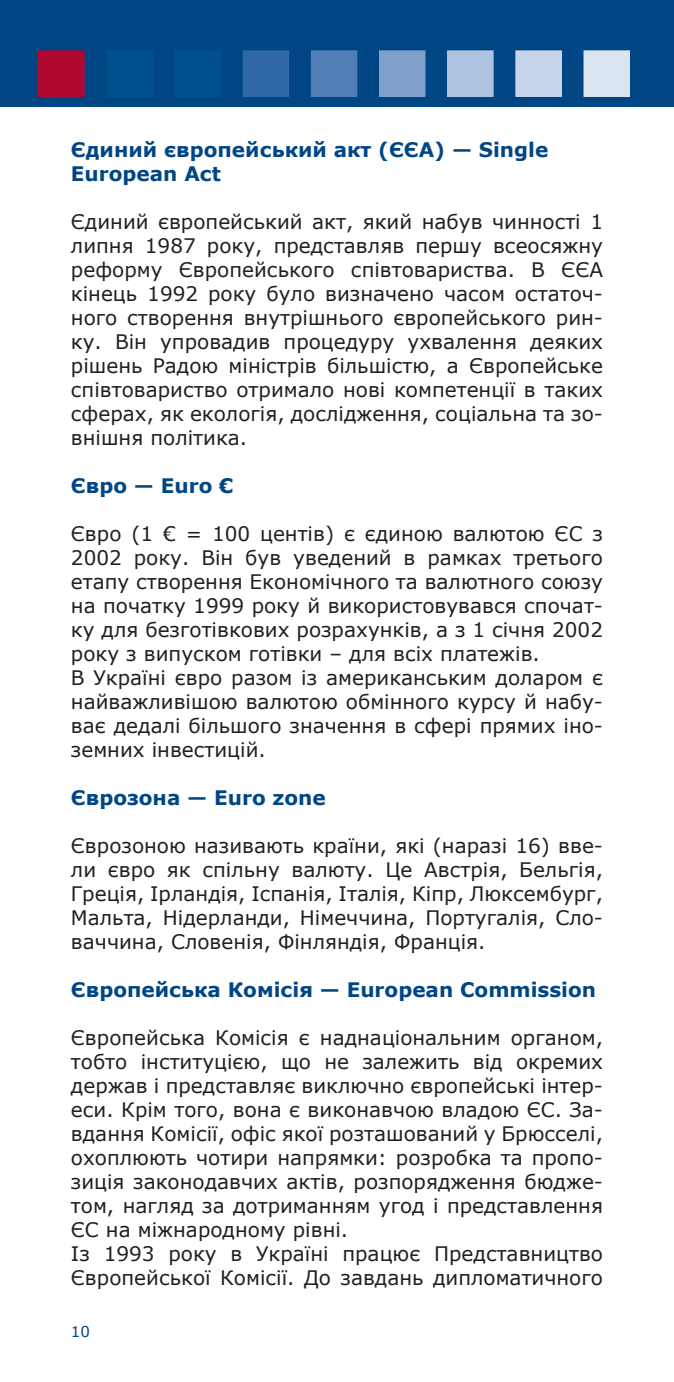
<style>
.page{position:relative;width:674px;height:1382px;background:#fff}
.page>*{position:absolute;margin:0;border:0;box-sizing:border-box;transform-origin:0 0}
.t1{font:20px/24px "Verdana";color:#231f20;text-align:justify}
.t2{font:700 20px/24px "Verdana";color:#004685}
.t3{font:15px "Verdana";color:#004685}
</style>
<div class="page">
<div style="left:0;top:0;width:673px;height:106px;background:#004685"></div>
<div style="left:39px;top:51px;width:45px;height:45px;background:#b00931"></div>
<div style="left:38px;top:51px;width:46px;height:46px;border:1px solid #b00932"></div>
<div style="left:107px;top:51px;width:45px;height:45px;background:#00508f"></div>
<div style="left:175px;top:51px;width:45px;height:45px;background:#00508f"></div>
<div style="left:243px;top:51px;width:45px;height:45px;background:#3068a5"></div>
<div style="left:243px;top:51px;width:46px;height:46px;border:1px solid #3068a5"></div>
<div style="left:311px;top:51px;width:45px;height:45px;background:#527eb5"></div>
<div style="left:311px;top:51px;width:46px;height:46px;border:1px solid #527eb5"></div>
<div style="left:379px;top:51px;width:45px;height:45px;background:#7ea0cb"></div>
<div style="left:379px;top:51px;width:46px;height:46px;border:1px solid #7ea0cb"></div>
<div style="left:447px;top:51px;width:46px;height:45px;background:#aec3e0"></div>
<div style="left:447px;top:51px;width:46px;height:46px;border:1px solid #aec3e0"></div>
<div style="left:515px;top:51px;width:46px;height:45px;background:#c5d4e8"></div>
<div style="left:515px;top:51px;width:46px;height:46px;border:1px solid #c5d4e8"></div>
<div style="left:583px;top:51px;width:46px;height:45px;background:#dbe5f2"></div>
<div style="left:583px;top:51px;width:46px;height:46px;border:1px solid #dbe5f2"></div>
<p class="t2" style="left:71px;top:137px;width:478px">Єдиний європейський акт (ЄЄА) — Single<br>European Act</p>
<p class="t1" style="left:71px;top:209px;width:533px">Єдиний європейський акт, який набув чинності 1 липня 1987 року, представляв першу всеосяжну реформу Європейського співтовариства. В ЄЄА кінець 1992 року було визначено часом остаточ&shy;ного створення внутрішнього європейського рин&shy;ку. Він упровадив процедуру ухвалення деяких рішень Радою міністрів більшістю, а Європейське співтовариство отримало нові компетенції в таких сферах, як екологія, дослідження, соціальна та зо&shy;внішня політика.</p>
<p class="t2" style="left:71px;top:473px;width:164px">Євро — Euro €</p>
<p class="t1" style="left:71px;top:521px;width:533px;text-align:left">Євро (1 € = 100 центів) є єдиною валютою ЄС з 2002 року. Він був уведений в рамках третього етапу створення Економічного та валютного союзу на початку 1999 року й використовувався спочат&shy;ку для безготівкових розрахунків, а з 1 січня 2002 року з випуском готівки – для всіх платежів.<br>В Україні євро разом із американським доларом є найважливішою валютою обмінного курсу й набу&shy;ває дедалі більшого значення в сфері прямих іно&shy;земних інвестицій.</p>
<p class="t2" style="left:71px;top:785px;width:256px">Єврозона — Euro zone</p>
<p class="t1" style="left:71px;top:833px;width:533px">Єврозоною називають країни, які (наразі 16) вве&shy;ли євро як спільну валюту. Це Австрія, Бельгія, Греція, Ірландія, Іспанія, Італія, Кіпр, Люксембург, Мальта, Нідерланди, Німеччина, Португалія, Сло&shy;ваччина, Словенія, Фінляндія, Франція.</p>
<p class="t2" style="left:71px;top:977px;width:526px">Європейська Комісія — European Commission</p>
<p class="t1" style="left:71px;top:1025px;width:533px;text-align:left">Європейська Комісія є наднаціональним органом, тобто інституцією, що не залежить від окремих держав і представляє виключно європейські інтер&shy;еси. Крім того, вона є виконавчою владою ЄС. За&shy;вдання Комісії, офіс якої розташований у Брюсселі, охоплюють чотири напрямки: розробка та пропо&shy;зиція законодавчих актів, розпорядження бюдже&shy;том, нагляд за дотриманням угод і представлення ЄС на міжнародному рівні.<br>Із 1993 року в Україні працює Представництво Європейської Комісії. До завдань дипломатичного</p>
<p class="t3" style="left:71px;top:1322px;width:21px">10</p>
</div>
